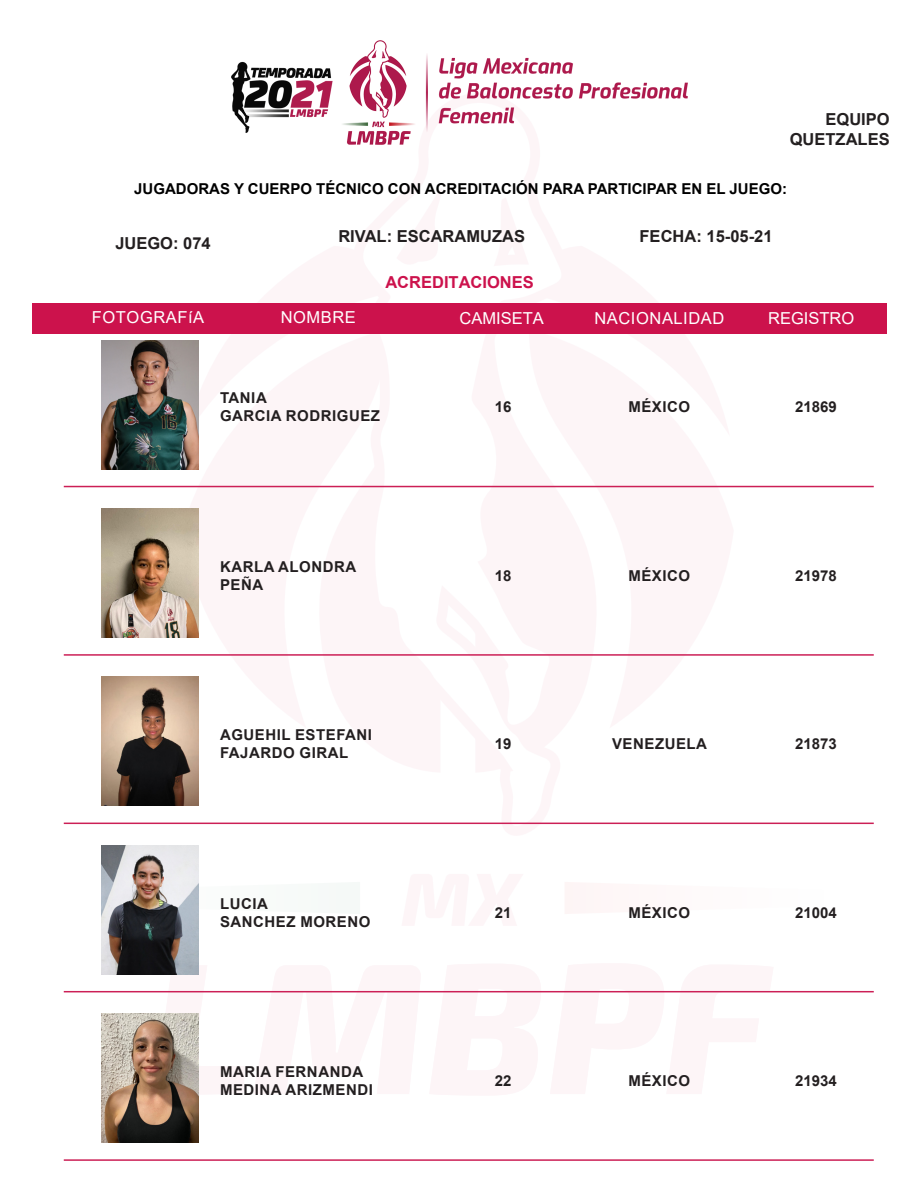
<style>
.page{position:relative;width:918px;height:1188px;background:#fff}
.page>*{position:absolute;margin:0;border:0;box-sizing:border-box;transform-origin:0 0}
.t1{font:700 16.5px/19.8px "Arial";color:#231f20;text-align:right}
.t2{font:16.5px "Arial";letter-spacing:.035em;color:#fff}
.t3{font:16.5px "Arial";color:#fff}
.t4{font:700 16.5px "Arial";color:#cc124c}
.t5{font:700 15px "Arial";letter-spacing:.035em;color:#231f20}
.t6{font:700 15px "Arial";color:#000}
</style>
<div class="page">
<svg style="left:146px;top:953px;width:639px;height:153px"></svg>
<svg style="left:101px;top:871px;width:98px;height:54px"></svg>
<svg style="left:360px;top:485px;width:204px;height:340px"></svg>
<div style="left:33px;top:303px;width:854px;height:31px;background:#cc124c"></div>
<img style="left:232px;top:40px;width:455px;height:105px">
<img style="left:102px;top:340px;width:96px;height:129px">
<hr style="left:64px;top:486px;width:810px;height:1px;background:#cc1f56">
<img style="left:102px;top:509px;width:96px;height:129px">
<hr style="left:64px;top:654px;width:810px;height:2px;background:#cc1f56">
<img style="left:102px;top:677px;width:96px;height:129px">
<hr style="left:64px;top:823px;width:810px;height:1px;background:#cc1f56">
<img style="left:102px;top:845px;width:96px;height:129px">
<hr style="left:64px;top:991px;width:810px;height:1px;background:#cc1f56">
<img style="left:102px;top:1014px;width:96px;height:129px">
<hr style="left:64px;top:1159px;width:810px;height:2px;background:#cc1f56">
<p class="t1" style="left:790px;top:110px;width:101px">EQUIPO<br>QUETZALES</p>
<p class="t6" style="left:134px;top:178px;width:654px">JUGADORAS Y CUERPO TÉCNICO CON ACREDITACIÓN PARA PARTICIPAR EN EL JUEGO:</p>
<p class="t1" style="left:115px;top:233px;width:97px">JUEGO: 074</p>
<p class="t1" style="left:338px;top:227px;width:188px">RIVAL: ESCARAMUZAS</p>
<p class="t1" style="left:640px;top:227px;width:134px">FECHA: 15-05-21</p>
<p class="t4" style="left:385px;top:271px;width:150px">ACREDITACIONES</p>
<p class="t2" style="left:92px;top:306px;width:114px">FOTOGRAFíA</p>
<p class="t2" style="left:281px;top:306px;width:77px">NOMBRE</p>
<p class="t3" style="left:460px;top:307px;width:86px">CAMISETA</p>
<p class="t3" style="left:768px;top:307px;width:88px">REGISTRO</p>
<p class="t2" style="left:594px;top:307px;width:131px">NACIONALIDAD</p>
<p class="t5" style="left:220px;top:388px;width:48px">TANIA</p>
<p class="t5" style="left:220px;top:406px;width:162px">GARCIA RODRIGUEZ</p>
<p class="t5" style="left:220px;top:556px;width:138px">KARLA ALONDRA</p>
<p class="t5" style="left:220px;top:574px;width:45px">PEÑA</p>
<p class="t5" style="left:220px;top:724px;width:154px">AGUEHIL ESTEFANI</p>
<p class="t5" style="left:220px;top:742px;width:130px">FAJARDO GIRAL</p>
<p class="t5" style="left:220px;top:893px;width:49px">LUCIA</p>
<p class="t5" style="left:220px;top:911px;width:152px">SANCHEZ MORENO</p>
<p class="t5" style="left:220px;top:1061px;width:145px">MARIA FERNANDA</p>
<p class="t5" style="left:220px;top:1079px;width:154px">MEDINA ARIZMENDI</p>
<p class="t5" style="left:495px;top:397px;width:18px">16</p>
<p class="t5" style="left:628px;top:397px;width:63px">MÉXICO</p>
<p class="t5" style="left:795px;top:397px;width:43px">21869</p>
<p class="t5" style="left:495px;top:565px;width:18px">18</p>
<p class="t5" style="left:628px;top:565px;width:63px">MÉXICO</p>
<p class="t5" style="left:795px;top:565px;width:43px">21978</p>
<p class="t5" style="left:495px;top:733px;width:18px">19</p>
<p class="t5" style="left:612px;top:733px;width:97px">VENEZUELA</p>
<p class="t5" style="left:795px;top:733px;width:43px">21873</p>
<p class="t5" style="left:495px;top:902px;width:18px">21</p>
<p class="t5" style="left:628px;top:902px;width:63px">MÉXICO</p>
<p class="t5" style="left:795px;top:902px;width:43px">21004</p>
<p class="t5" style="left:495px;top:1070px;width:18px">22</p>
<p class="t5" style="left:628px;top:1070px;width:63px">MÉXICO</p>
<p class="t5" style="left:795px;top:1070px;width:43px">21934</p>
</div>
